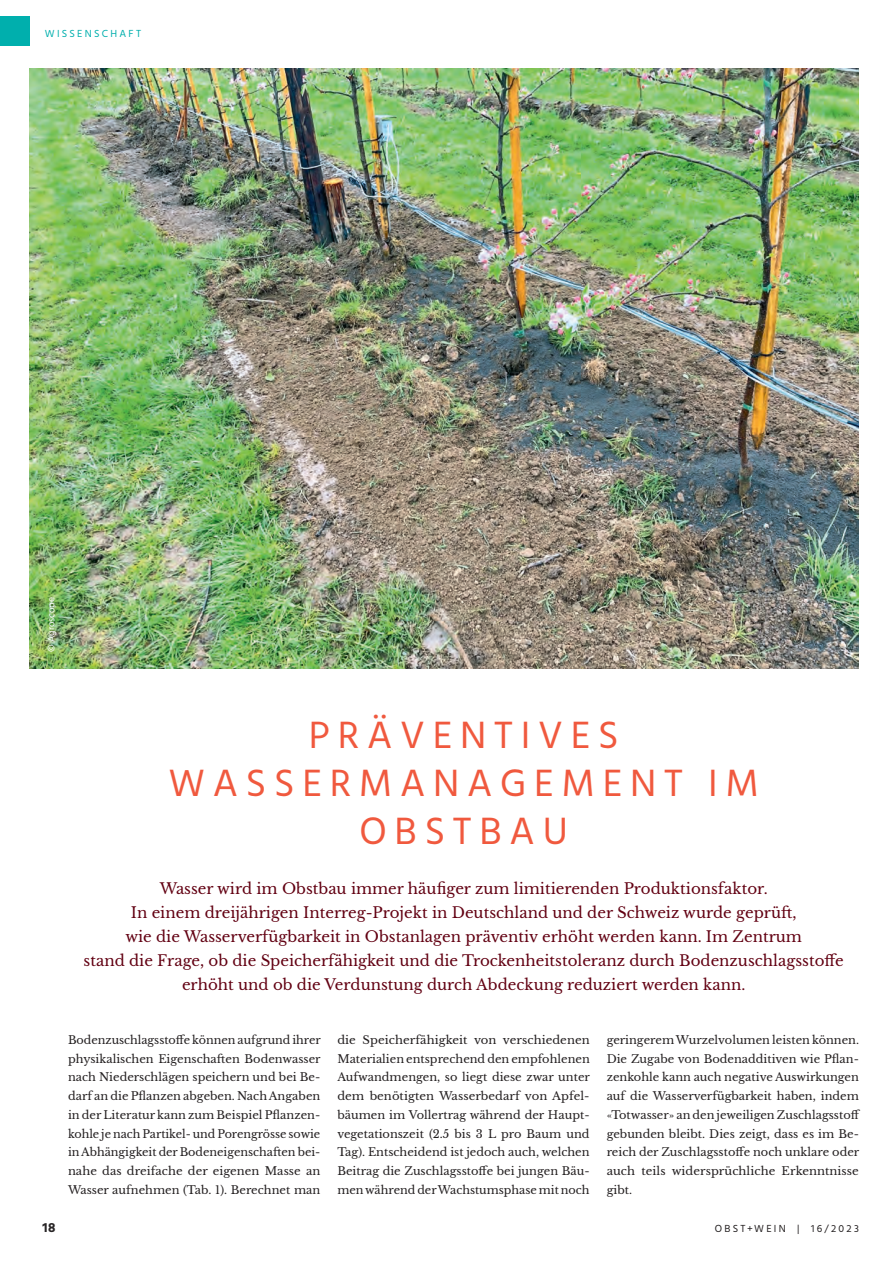
<style>
.page{position:relative;width:893px;height:1263px;background:#fff}
.page>*{position:absolute;margin:0;border:0;box-sizing:border-box;transform-origin:0 0}
.t1{font:39px/48px "Hind";letter-spacing:.2em;color:#f0593e;text-align:center}
.t2{font:15px/24px "Libre Baskerville";color:#620012;text-align:center}
.t3{font:700 13.5px "Hind";color:#282526}
.t4{font:11.25px/18.8px "Libre Baskerville";color:#231f20;text-align:justify}
.t5{font:10.5px "Hind";letter-spacing:.215em;color:#231f20}
.t6{font:10.5px "Hind";letter-spacing:.215em;color:#00afad}
.t7{font:9.75px "Hind";color:#fff}
</style>
<div class="page">
<div style="left:0;top:16px;width:30px;height:30px;background:#00afad"></div>
<img style="left:30px;top:68px;width:829px;height:601px">
<p class="t6" style="left:45px;top:26px;width:98px">WISSENSCHAFT</p>
<p class="t7" style="left:45px;top:652px;width:56px;rotate:-90deg">© Agroscope</p>
<h1 class="t1" style="left:168px;top:712px;width:592px">PRÄVENTIVES<br>WASSERMANAGEMENT IM<br>OBSTBAU</h1>
<p class="t2" style="left:84px;top:877px;width:762px">Wasser wird im Obstbau immer häufiger zum limitierenden Produktionsfaktor.<br>In einem dreijährigen Interreg-Projekt in Deutschland und der Schweiz wurde geprüft,<br>wie die Wasserverfügbarkeit in Obstanlagen präventiv erhöht werden kann. Im Zentrum<br>stand die Frage, ob die Speicherfähigkeit und die Trockenheitstoleranz durch Bodenzuschlagsstoffe erhöht und ob die Verdunstung durch Abdeckung reduziert werden kann.</p>
<p class="t4" style="left:68px;top:1030px;width:254px">Bodenzuschlagsstoffe können aufgrund ihrer physikalischen Eigenschaften Bodenwasser nach Niederschlägen speichern und bei Be&shy;darf an die Pflanzen abgeben. Nach Angaben in der Literatur kann zum Beispiel Pflanzen&shy;kohle je nach Partikel- und Porengrösse sowie in Abhängigkeit der Bodeneigenschaften bei&shy;nahe das dreifache der eigenen Masse an Wasser aufnehmen (Tab. 1). Berechnet man</p>
<p class="t4" style="left:337px;top:1030px;width:254px">die Speicherfähigkeit von verschiedenen Materialien entsprechend den empfohlenen Aufwandmengen, so liegt diese zwar unter dem benötigten Wasserbedarf von Apfel&shy;bäumen im Vollertrag während der Haupt&shy;vegetationszeit (2.5 bis 3 L pro Baum und Tag). Entscheidend ist jedoch auch, welchen Beitrag die Zuschlagsstoffe bei jungen Bäu&shy;men während der Wachstumsphase mit noch</p>
<p class="t4" style="left:607px;top:1030px;width:255px">geringerem Wurzelvolumen leisten können.<br>Die Zugabe von Bodenadditiven wie Pflan&shy;zenkohle kann auch negative Auswirkungen auf die Wasserverfügbarkeit haben, indem «Totwasser» an den jeweiligen Zuschlagsstoff gebunden bleibt. Dies zeigt, dass es im Be&shy;reich der Zuschlagsstoffe noch unklare oder auch teils widersprüchliche Erkenntnisse gibt.</p>
<p class="t3" style="left:43px;top:1219px;width:14px">18</p>
<p class="t5" style="left:715px;top:1221px;width:146px">OBST+WEIN | 16/2023</p>
</div>
